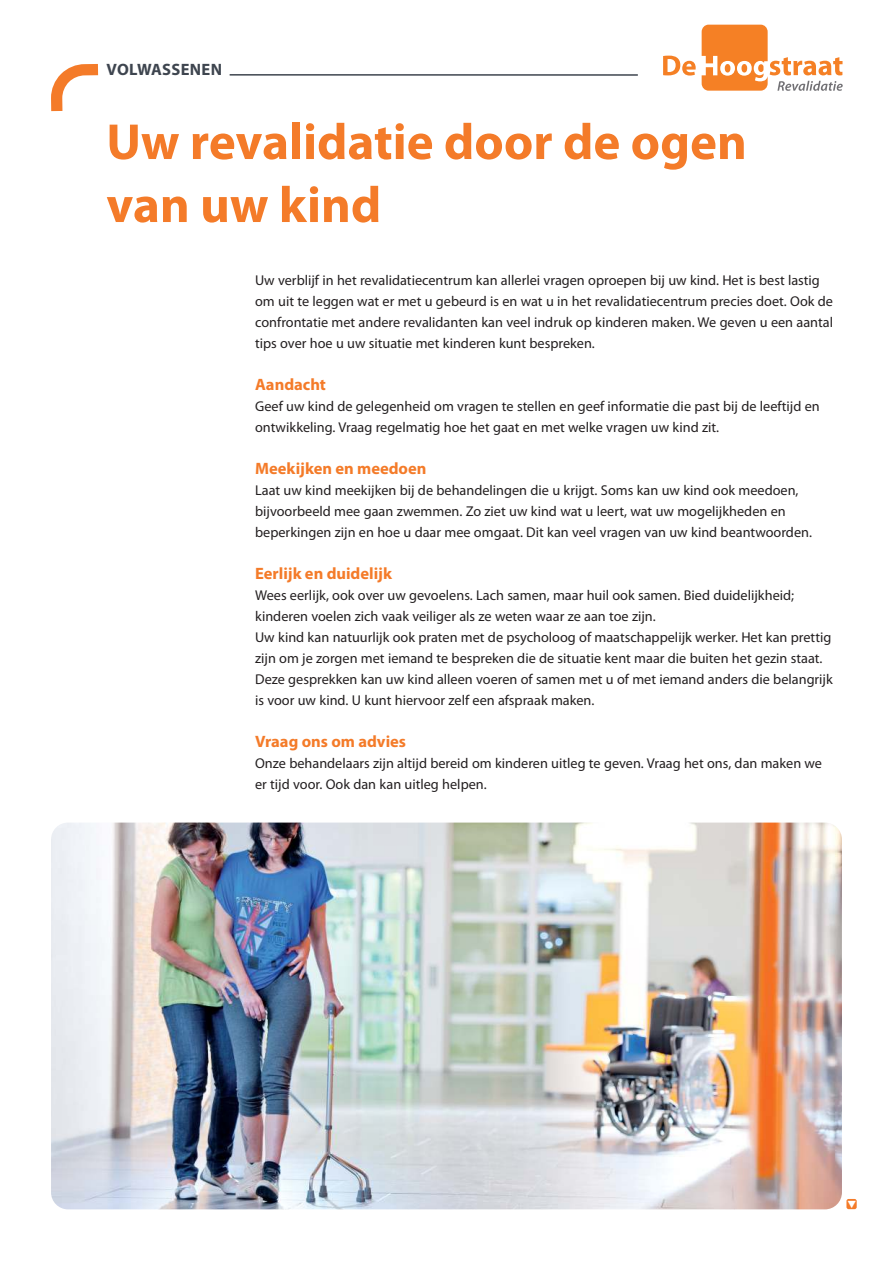
<style>
.page{position:relative;width:893px;height:1263px;background:#fff}
.page>*{position:absolute;margin:0;border:0;box-sizing:border-box;transform-origin:0 0}
.t1{font:700 51px/63px "Myriad Pro";color:#f47b29}
.t2{font:700 16.5px "Myriad Pro";color:#f47b29}
.t3{font:700 16.5px "Myriad Pro";letter-spacing:.02em;color:#3e454f}
.t4{font:14.25px/21px "Myriad Pro";color:#231f20}
</style>
<div class="page">
<img style="left:51px;top:822px;width:791px;height:387px;border-radius:17px">
<svg style="left:663px;top:56px;width:33px;height:20px"></svg>
<svg style="left:702px;top:25px;width:141px;height:66px"></svg>
<hr style="left:230px;top:74px;width:408px;height:2px;background:#3e454f">
<svg style="left:51px;top:64px;width:48px;height:48px"></svg>
<div style="left:846px;top:1199px;width:11px;height:10px;background:#f47b29;border-radius:2px"></div>
<p class="t3" style="left:106px;top:63px;width:117px">VOLWASSENEN</p>
<h1 class="t1" style="left:106px;top:115px;width:642px">Uw revalidatie door de ogen van uw kind</h1>
<p class="t4" style="left:255px;top:271px;width:579px">Uw verblijf in het revalidatiecentrum kan allerlei vragen oproepen bij uw kind. Het is best lastig om uit te leggen wat er met u gebeurd is en wat u in het revalidatiecentrum precies doet. Ook de confrontatie met andere revalidanten kan veel indruk op kinderen maken. We geven u een aantal tips over hoe u uw situatie met kinderen kunt bespreken.</p>
<p class="t2" style="left:255px;top:378px;width:72px">Aandacht</p>
<p class="t4" style="left:255px;top:397px;width:566px">Geef uw kind de gelegenheid om vragen te stellen en geef informatie die past bij de leeftijd en ontwikkeling. Vraag regelmatig hoe het gaat en met welke vragen uw kind zit.</p>
<p class="t2" style="left:255px;top:462px;width:173px">Meekijken en meedoen</p>
<p class="t4" style="left:255px;top:481px;width:558px">Laat uw kind meekijken bij de behandelingen die u krijgt. Soms kan uw kind ook meedoen, bijvoorbeeld mee gaan zwemmen. Zo ziet uw kind wat u leert, wat uw mogelijkheden en beperkingen zijn en hoe u daar mee omgaat. Dit kan veel vragen van uw kind beantwoorden.</p>
<p class="t2" style="left:255px;top:567px;width:138px">Eerlijk en duidelijk</p>
<p class="t4" style="left:255px;top:586px;width:579px">Wees eerlijk, ook over uw gevoelens. Lach samen, maar huil ook samen. Bied duidelijkheid; kinderen voelen zich vaak veiliger als ze weten waar ze aan toe zijn.<br>Uw kind kan natuurlijk ook praten met de psycholoog of maatschappelijk werker. Het kan prettig zijn om je zorgen met iemand te bespreken die de situatie kent maar die buiten het gezin staat.<br>Deze gesprekken kan uw kind alleen voeren of samen met u of met iemand anders die belangrijk is voor uw kind. U kunt hiervoor zelf een afspraak maken.</p>
<p class="t2" style="left:255px;top:735px;width:152px">Vraag ons om advies</p>
<p class="t4" style="left:255px;top:754px;width:568px">Onze behandelaars zijn altijd bereid om kinderen uitleg te geven. Vraag het ons, dan maken we er tijd voor. Ook dan kan uitleg helpen.</p>
</div>
